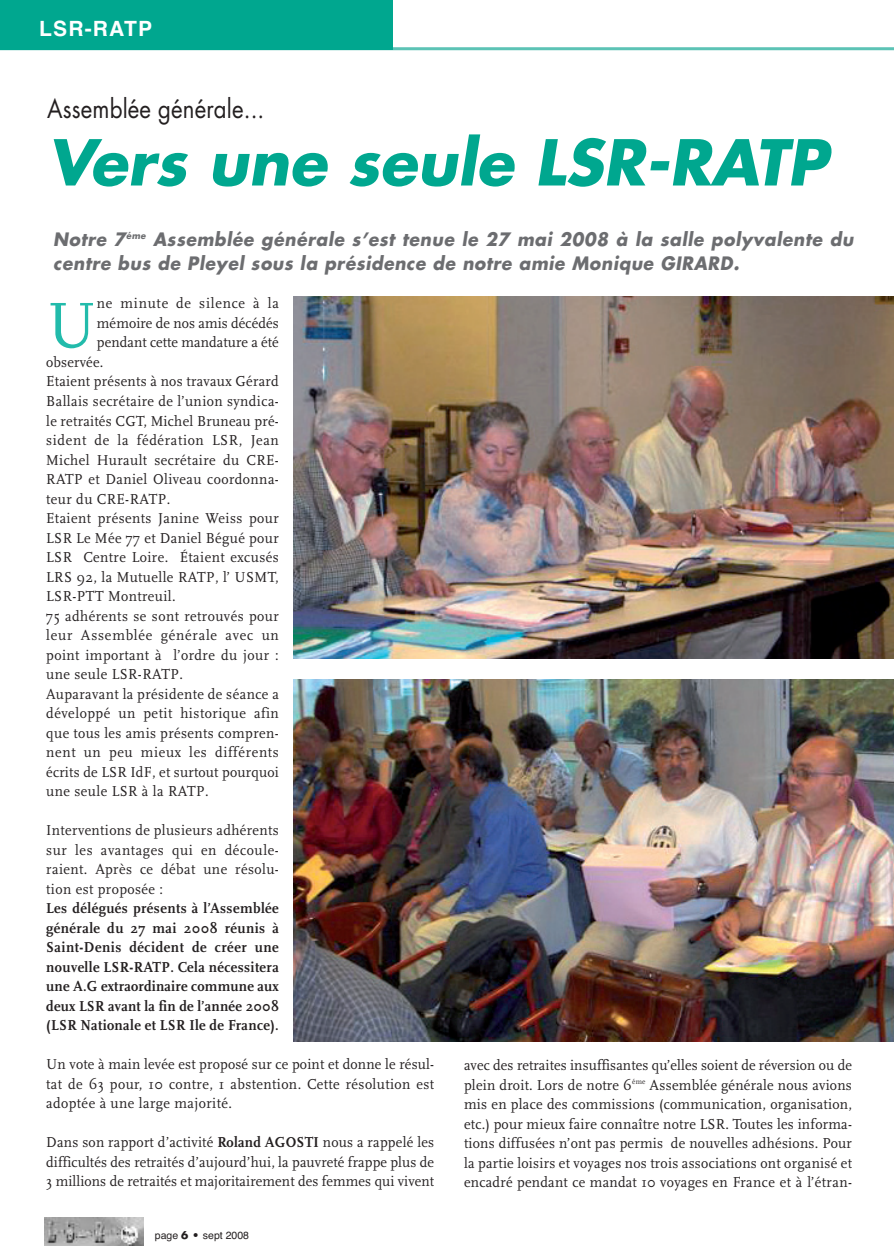
<style>
.page{position:relative;width:894px;height:1260px;background:#fff}
.page>*{position:absolute;margin:0;border:0;box-sizing:border-box;transform-origin:0 0}
.t1{font:67.35px "Scala";color:#22bbab;scale:.95 1}
.t2{font:italic 700 61.5px "Futura";color:#00a78f}
.t3{font:25.5px "Futura";letter-spacing:.005em;color:#231f20;scale:.87 1}
.t4{font:700 21px "Helvetica";letter-spacing:.055em;color:#fff}
.t5{font:italic 700 18px/24px "Futura";letter-spacing:.035em;color:#6c6d70;scale:.95 1}
.t6{font:15px/19.5px "Scala";letter-spacing:.03em;color:#231f20;text-align:justify;scale:.95 1}
.t7{font:700 15px/19.5px "Scala";letter-spacing:.015em;color:#231f20;text-align:justify;scale:.95 1}
.t8{font:15px "Scala";letter-spacing:.005em;color:#231f20;scale:.95 1}
.t9{font:15px "Scala";letter-spacing:.055em;color:#231f20;scale:.95 1}
.t10{font:15px "Scala";letter-spacing:.01em;color:#231f20;scale:.95 1}
.t11{font:10.5px "Helvetica";color:#231f20}
.s1{font-weight:700}
.s2{font-family:"Futura";font-weight:700}
</style>
<div class="page">
<img style="left:0;top:0;width:893px;height:1246px">
<h3 class="t4" style="left:39px;top:20px;width:114px">LSR-RATP</h3>
<h3 class="t3" style="left:47px;top:97px;width:251px">Assemblée générale...</h3>
<h2 class="t2" style="left:47px;top:134px;width:792px">Vers une seule LSR-RATP</h2>
<p class="t5" style="left:53px;top:229px;width:846px">Notre 7<sup>éme</sup> Assemblée générale s’est tenue le 27 mai 2008 à la salle polyvalente du centre bus de Pleyel sous la présidence de notre amie Monique GIRARD.</p>
<h1 class="t1" style="left:46px;top:297px;width:54px">U</h1>
<p class="t9" style="left:97px;top:297px;width:193px">ne minute de silence à la</p>
<p class="t8" style="left:97px;top:317px;width:193px">mémoire de nos amis décédés</p>
<p class="t8" style="left:97px;top:336px;width:193px">pendant cette mandature a été</p>
<p class="t10" style="left:46px;top:356px;width:61px">observée.</p>
<p class="t6" style="left:46px;top:373px;width:246px">Etaient présents à nos travaux Gérard</p>
<p class="t6" style="left:46px;top:392px;width:246px">Ballais secrétaire de l’union syndica-</p>
<p class="t6" style="left:46px;top:412px;width:246px">le retraités CGT, Michel Bruneau pré-</p>
<p class="t6" style="left:46px;top:431px;width:246px">sident de la fédération LSR, Jean</p>
<p class="t6" style="left:46px;top:451px;width:246px">Michel Hurault secrétaire du CRE-</p>
<p class="t6" style="left:46px;top:470px;width:246px">RATP et Daniel Oliveau coordonna-</p>
<p class="t6" style="left:46px;top:490px;width:132px">teur du CRE-RATP.</p>
<p class="t6" style="left:46px;top:509px;width:246px">Etaient présents Janine Weiss pour</p>
<p class="t6" style="left:46px;top:529px;width:246px">LSR Le Mée 77 et Daniel Bégué pour</p>
<p class="t6" style="left:46px;top:548px;width:246px">LSR Centre Loire. Étaient excusés</p>
<p class="t6" style="left:46px;top:568px;width:246px">LRS 92, la Mutuelle RATP, l’ USMT,</p>
<p class="t6" style="left:46px;top:587px;width:138px">LSR-PTT Montreuil.</p>
<p class="t6" style="left:46px;top:607px;width:246px">75 adhérents se sont retrouvés pour</p>
<p class="t9" style="left:46px;top:629px;width:246px">leur Assemblée générale avec un</p>
<p class="t6" style="left:46px;top:646px;width:246px">point important à l’ordre du jour :</p>
<p class="t6" style="left:46px;top:665px;width:145px">une seule LSR-RATP.</p>
<p class="t6" style="left:46px;top:685px;width:246px">Auparavant la présidente de séance a</p>
<p class="t6" style="left:46px;top:704px;width:246px">développé un petit historique afin</p>
<p class="t6" style="left:46px;top:724px;width:246px">que tous les amis présents compren-</p>
<p class="t6" style="left:46px;top:743px;width:246px">nent un peu mieux les différents</p>
<p class="t6" style="left:46px;top:763px;width:246px">écrits de LSR IdF, et surtout pourquoi</p>
<p class="t6" style="left:46px;top:782px;width:172px">une seule LSR à la RATP.</p>
<p class="t6" style="left:46px;top:821px;width:246px">Interventions de plusieurs adhérents sur les avantages qui en découle&shy;raient. Après ce débat une résolu&shy;tion est proposée :</p>
<p class="t7" style="left:46px;top:899px;width:246px">Les délégués présents à l’Assemblée générale du 27 mai 2008 réunis à Saint-Denis décident de créer une nouvelle LSR-RATP. Cela nécessitera une A.G extraordinaire commune aux deux LSR avant la fin de l’année 2008 (LSR Nationale et LSR Ile de France).</p>
<p class="t6" style="left:46px;top:1055px;width:409px">Un vote à main levée est proposé sur ce point et donne le résul&shy;tat de 63 pour, 10 contre, 1 abstention. Cette résolution est adoptée à une large majorité.</p>
<p class="t6" style="left:46px;top:1133px;width:409px">Dans son rapport d’activité <span class="s1">Roland AGOSTI</span> nous a rappelé les difficultés des retraités d’aujourd’hui, la pauvreté frappe plus de 3 millions de retraités et majoritairement des femmes qui vivent</p>
<p class="t11" style="left:155px;top:1231px;width:96px">page <span class="s2">6 •</span> sept 2008</p>
<p class="t6" style="left:464px;top:1056px;width:409px">avec des retraites insuffisantes qu’elles soient de réversion ou de plein droit. Lors de notre 6<sup>éme</sup> Assemblée générale nous avions mis en place des commissions (communication, organisation, etc.) pour mieux faire connaître notre LSR. Toutes les informa&shy;tions diffusées n’ont pas permis de nouvelles adhésions. Pour la partie loisirs et voyages nos trois associations ont organisé et encadré pendant ce mandat 10 voyages en France et à l’étran-</p>
</div>
